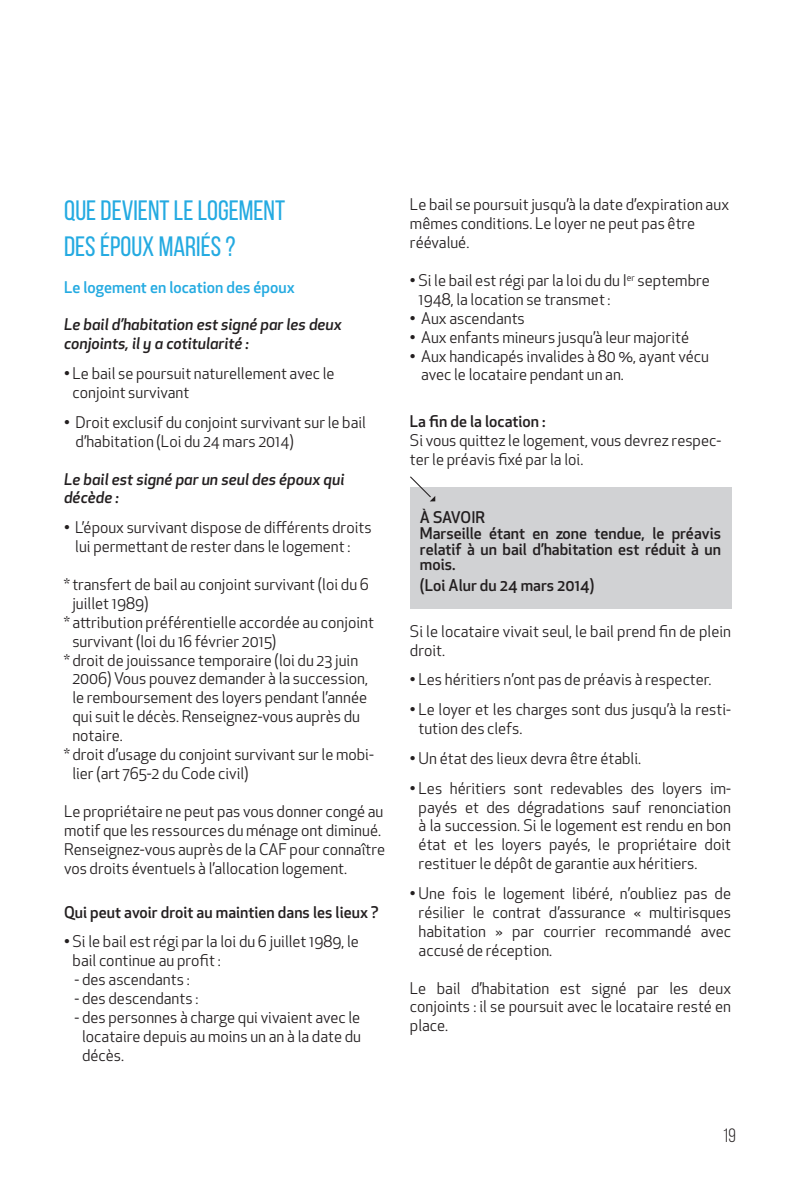
<style>
.page{position:relative;width:794px;height:1191px;background:#fff}
.page>*{position:absolute;margin:0;border:0;box-sizing:border-box;transform-origin:0 0}
.t1{font:28px/36.8px "Bebas Neue";color:#24aae1}
.t2{font:19.25px "Bebas Neue";color:#231f20}
.t3{font:15.75px/18.9px "Apex New";color:#231f20}
.t4{font:500 15.75px/15.8px "Apex New";color:#231f20}
.t5{font:italic 500 15.75px/18.9px "Apex New";color:#231f20}
.t6{font:500 15.75px "Apex New";color:#24aae1}
</style>
<div class="page">
<div style="left:410px;top:487px;width:322px;height:122px;background:#d1d2d4"></div>
<svg style="left:410px;top:476px;width:25px;height:25px"></svg>
<h1 class="t1" style="left:64px;top:191px;width:223px">QUE DEVIENT LE LOGEMENT<br>DES ÉPOUX MARIÉS ?</h1>
<p class="t6" style="left:64px;top:276px;width:232px">Le logement en location des époux</p>
<p class="t5" style="left:64px;top:315px;width:279px">Le bail d’habitation est signé par les deux conjoints, il y a cotitularité :</p>
<p class="t3" style="left:73px;top:364px;width:263px;text-indent:-9px">• Le bail se poursuit naturellement avec le conjoint survivant</p>
<p class="t3" style="left:76px;top:413px;width:292px;text-indent:-11px">• Droit exclusif du conjoint survivant sur le bail d’habitation (Loi du 24 mars 2014)</p>
<p class="t5" style="left:64px;top:469px;width:282px">Le bail est signé par un seul des époux qui décède :</p>
<p class="t3" style="left:75px;top:518px;width:298px;text-indent:-11px">• L’époux survivant dispose de différents droits lui permettant de rester dans le logement :</p>
<p class="t3" style="left:64px;top:575px;width:306px">* transfert de bail au conjoint survivant (loi du 6</p>
<p class="t3" style="left:72px;top:593px;width:78px">juillet 1989)</p>
<p class="t3" style="left:64px;top:612px;width:311px">* attribution préférentielle accordée au conjoint</p>
<p class="t3" style="left:72px;top:631px;width:205px">survivant (loi du 16 février 2015)</p>
<p class="t3" style="left:64px;top:650px;width:296px">* droit de jouissance temporaire (loi du 23 juin</p>
<p class="t3" style="left:72px;top:669px;width:297px">2006) Vous pouvez demander à la succession,</p>
<p class="t3" style="left:72px;top:688px;width:296px">le remboursement des loyers pendant l’année</p>
<p class="t3" style="left:72px;top:707px;width:289px">qui suit le décès. Renseignez-vous auprès du</p>
<p class="t3" style="left:72px;top:726px;width:52px">notaire.</p>
<p class="t3" style="left:64px;top:745px;width:311px">* droit d’usage du conjoint survivant sur le mobi-</p>
<p class="t3" style="left:72px;top:764px;width:178px">lier (art 765-2 du Code civil)</p>
<p class="t3" style="left:64px;top:801px;width:322px">Le propriétaire ne peut pas vous donner congé au motif que les ressources du ménage ont diminué.<br>Renseignez-vous auprès de la CAF pour connaître vos droits éventuels à l’allocation logement.</p>
<p class="t4" style="left:64px;top:903px;width:316px">Qui peut avoir droit au maintien dans les lieux ?</p>
<p class="t3" style="left:73px;top:932px;width:288px;text-indent:-9px">• Si le bail est régi par la loi du 6 juillet 1989, le bail continue au profit :</p>
<p class="t3" style="left:75px;top:970px;width:117px">- des ascendants :</p>
<p class="t3" style="left:75px;top:989px;width:125px">- des descendants :</p>
<p class="t3" style="left:82px;top:1008px;width:280px;text-align:justify;text-indent:-8px">- des personnes à charge qui vivaient avec le locataire depuis au moins un an à la date du décès.</p>
<p class="t3" style="left:410px;top:195px;width:320px">Le bail se poursuit jusqu’à la date d’expiration aux mêmes conditions. Le loyer ne peut pas être réévalué.</p>
<p class="t3" style="left:418px;top:271px;width:293px;text-indent:-8px">• Si le bail est régi par la loi du du I<sup>er</sup> septembre<br>1948, la location se transmet :</p>
<p class="t3" style="left:410px;top:308px;width:116px">• Aux ascendants</p>
<p class="t3" style="left:410px;top:327px;width:280px">• Aux enfants mineurs jusqu’à leur majorité</p>
<p class="t3" style="left:421px;top:346px;width:289px;text-indent:-11px">• Aux handicapés invalides à 80 %, ayant vécu avec le locataire pendant un an.</p>
<p class="t4" style="left:410px;top:413px;width:137px">La fin de la location :</p>
<p class="t3" style="left:410px;top:431px;width:313px">Si vous quittez le logement, vous devrez respec&shy;ter le préavis fixé par la loi.</p>
<p class="t4" style="left:420px;top:509px;width:303px">À SAVOIR<br>Marseille étant en zone tendue, le préavis relatif à un bail d’habitation est réduit à un mois.</p>
<p class="t4" style="left:420px;top:577px;width:176px">(Loi Alur du 24 mars 2014)</p>
<p class="t3" style="left:410px;top:621px;width:323px">Si le locataire vivait seul, le bail prend fin de plein droit.</p>
<p class="t3" style="left:410px;top:670px;width:303px">• Les héritiers n’ont pas de préavis à respecter.</p>
<p class="t3" style="left:418px;top:700px;width:314px;text-indent:-9px">• Le loyer et les charges sont dus jusqu’à la resti&shy;tution des clefs.</p>
<p class="t3" style="left:410px;top:748px;width:233px">• Un état des lieux devra être établi.</p>
<p class="t3" style="left:418px;top:778px;width:314px;text-align:justify;text-indent:-9px">• Les héritiers sont redevables des loyers im&shy;payés et des dégradations sauf renonciation à la succession. Si le logement est rendu en bon état et les loyers payés, le propriétaire doit restituer le dépôt de garantie aux héritiers.</p>
<p class="t3" style="left:418px;top:884px;width:314px;text-align:justify;text-indent:-9px">• Une fois le logement libéré, n’oubliez pas de résilier le contrat d’assurance « multirisques habitation » par courrier recommandé avec accusé de réception.</p>
<p class="t3" style="left:410px;top:978px;width:322px;text-align:justify">Le bail d’habitation est signé par les deux conjoints : il se poursuit avec le locataire resté en place.</p>
<p class="t2" style="left:723px;top:1125px;width:14px">19</p>
</div>
